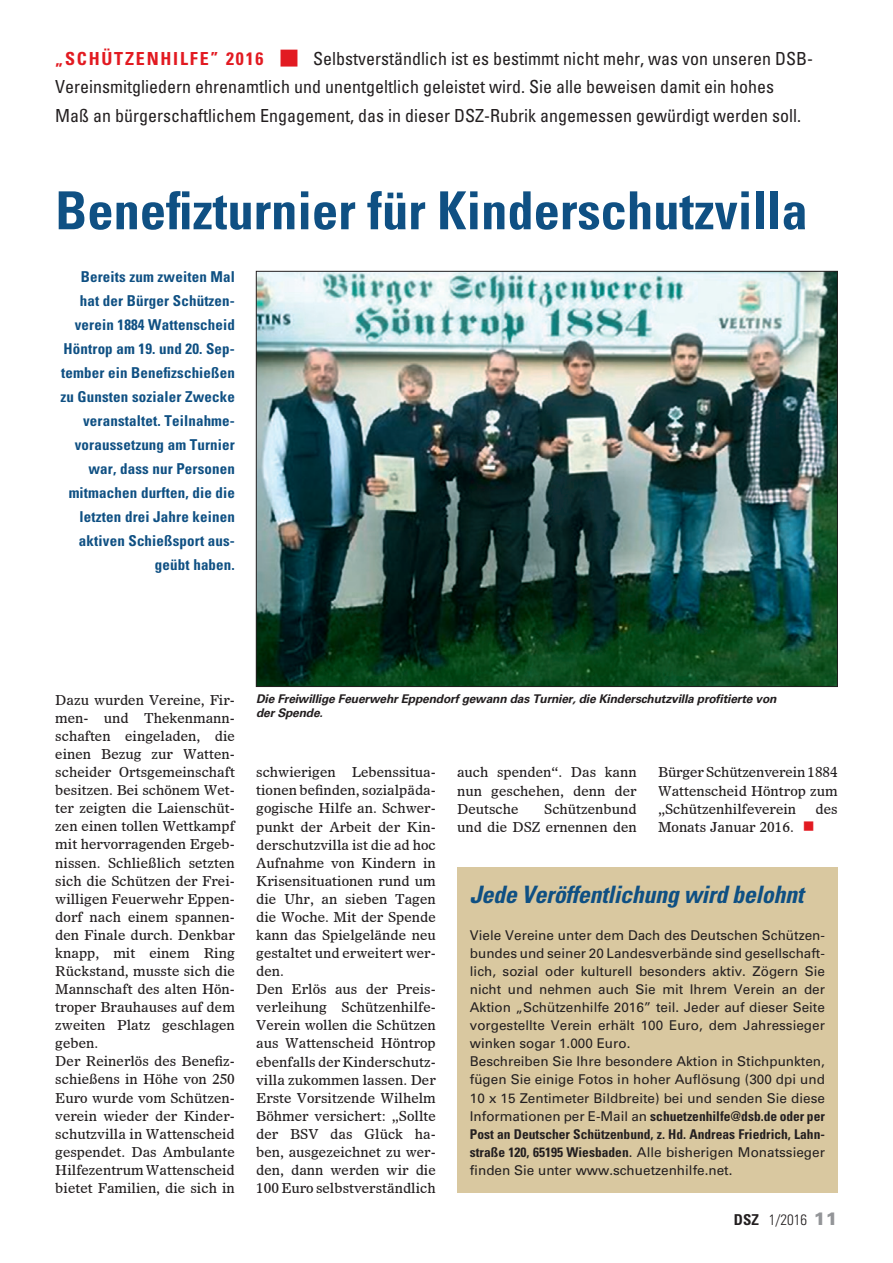
<style>
.page{position:relative;width:893px;height:1263px;background:#fff}
.page>*{position:absolute;margin:0;border:0;box-sizing:border-box;transform-origin:0 0}
.t1{font:700 condensed 52.5px "Univers LT Std";color:#0f5083}
.t2{font:italic 700 condensed 24px "Univers LT Std";letter-spacing:-.015em;color:#0f5083}
.t3{font:condensed 18px/28.5px "Univers LT Std";color:#231f20}
.t4{font:700 condensed 18px "Univers LT Std";letter-spacing:.1em;color:#e21a21}
.t5{font:700 condensed 15px/24px "Univers LT Std";letter-spacing:.01em;color:#0f5083;text-align:right}
.t6{font:300 condensed 15px "Univers LT Std";color:#231f20}
.t7{font:13.5px/18.1px "Dutch 811 BT Roman D";color:#231f20}
.t8{font:13.5px/18.1px "Univers LT Std";color:#231f20}
.t9{font:italic 700 12px/13.8px "Univers LT Std";letter-spacing:-.015em;color:#231f20}
.s1{font-weight:700;font-stretch:condensed}
.s2{font-weight:700}
.s3{font-weight:900;font-stretch:normal;font-size:18px;color:#939598}
</style>
<div class="page">
<div style="left:457px;top:867px;width:381px;height:326px;background:#d9c8a0"></div>
<img style="left:258px;top:273px;width:578px;height:412px">
<h3 class="t4" style="left:55px;top:47px;width:210px">„SCHÜTZENHILFE” 2016</h3>
<p class="t3" style="left:55px;top:44px;width:759px;text-indent:258px">Selbstverständlich ist es bestimmt nicht mehr, was von unseren DSB-<br>Vereinsmitgliedern ehrenamtlich und unentgeltlich geleistet wird. Sie alle beweisen damit ein hohes<br>Maß an bürgerschaftlichem Engagement, das in dieser DSZ-Rubrik angemessen gewürdigt werden soll.</p>
<h1 class="t1" style="left:55px;top:178px;width:754px">Benefizturnier für Kinderschutzvilla</h1>
<p class="t5" style="left:60px;top:264px;width:176px">Bereits zum zweiten Mal hat der Bürger Schützen&shy;verein 1884 Wattenscheid<br>Höntrop am 19. und 20. Sep&shy;tember ein Benefizschießen zu Gunsten sozialer Zwecke veranstaltet. Teilnahme&shy;voraussetzung am Turnier war, dass nur Personen mitmachen durften, die die letzten drei Jahre keinen aktiven Schießsport aus&shy;geübt haben.</p>
<p class="t7" style="left:55px;top:690px;width:181px">Dazu wurden Vereine, Fir&shy;men- und Thekenmann&shy;schaften eingeladen, die einen Bezug zur Watten&shy;scheider Ortsgemeinschaft besitzen. Bei schönem Wet&shy;ter zeigten die Laienschüt&shy;zen einen tollen Wettkampf mit hervorragenden Ergeb&shy;nissen. Schließlich setzten sich die Schützen der Frei&shy;willigen Feuerwehr Eppen&shy;dorf nach einem spannen&shy;den Finale durch. Denkbar knapp, mit einem Ring<br>Rückstand, musste sich die<br>Mannschaft des alten Hön&shy;troper Brauhauses auf dem zweiten Platz geschlagen geben.<br>Der Reinerlös des Benefiz&shy;schießens in Höhe von 250<br>Euro wurde vom Schützen&shy;verein wieder der Kinder&shy;schutzvilla in Wattenscheid gespendet. Das Ambulante<br>Hilfezentrum Wattenscheid bietet Familien, die sich in</p>
<p class="t9" style="left:256px;top:692px;width:522px">Die Freiwillige Feuerwehr Eppendorf gewann das Turnier, die Kinderschutzvilla profitierte von der Spende.</p>
<p class="t7" style="left:256px;top:763px;width:181px">schwierigen Lebenssitua&shy;tionen befinden, sozialpäda&shy;gogische Hilfe an. Schwer&shy;punkt der Arbeit der Kin&shy;derschutzvilla ist die ad hoc<br>Aufnahme von Kindern in<br>Krisensituationen rund um die Uhr, an sieben Tagen die Woche. Mit der Spende kann das Spielgelände neu gestaltet und erweitert wer&shy;den.<br>Den Erlös aus der Preis&shy;verleihung Schützenhilfe-<br>Verein wollen die Schützen aus Wattenscheid Höntrop ebenfalls der Kinderschutz&shy;villa zukommen lassen. Der<br>Erste Vorsitzende Wilhelm<br>Böhmer versichert: „Sollte der BSV das Glück ha&shy;ben, ausgezeichnet zu wer&shy;den, dann werden wir die<br>100 Euro selbstverständlich</p>
<p class="t7" style="left:457px;top:763px;width:181px;text-align:justify">auch spenden“. Das kann nun geschehen, denn der Deutsche</p>
<p class="t7" style="left:658px;top:763px;width:181px;text-align:justify">Bürger Schützenverein 1884<br>Wattenscheid Höntrop zum „Schützenhilfeverein</p>
<p class="t7" style="left:457px;top:799px;width:181px;text-align:right">Schützenbund<br>und die DSZ ernennen den</p>
<p class="t7" style="left:815px;top:799px;width:24px">des</p>
<p class="t7" style="left:658px;top:817px;width:137px">Monats Januar 2016.</p>
<h2 class="t2" style="left:470px;top:880px;width:335px">Jede Veröffentlichung wird belohnt</h2>
<p class="t8" style="left:470px;top:926px;width:357px">Viele Vereine unter dem Dach des Deutschen Schützen&shy;bundes und seiner 20 Landesverbände sind gesellschaft&shy;lich, sozial oder kulturell besonders aktiv. Zögern Sie nicht und nehmen auch Sie mit Ihrem Verein an der Aktion „Schützenhilfe 2016” teil. Jeder auf dieser Seite vorgestellte Verein erhält 100 Euro, dem Jahressieger winken sogar 1.000 Euro.<br>Beschreiben Sie Ihre besondere Aktion in Stichpunkten, fügen Sie einige Fotos in hoher Auflösung (300 dpi und 10 x 15 Zentimeter Bildbreite) bei und senden Sie diese Informationen per E-Mail an <span class="s1">schuetzenhilfe@dsb.de oder per Post an Deutscher Schützenbund, z. Hd. Andreas Friedrich, Lahn&shy;straße 120, 65195 Wiesbaden</span>. Alle bisherigen Monatssieger finden Sie unter www.schuetzenhilfe.net.</p>
<p class="t6" style="left:734px;top:1211px;width:105px"><span class="s2">DSZ</span> 1/2016 <span class="s3">11</span></p>
</div>
